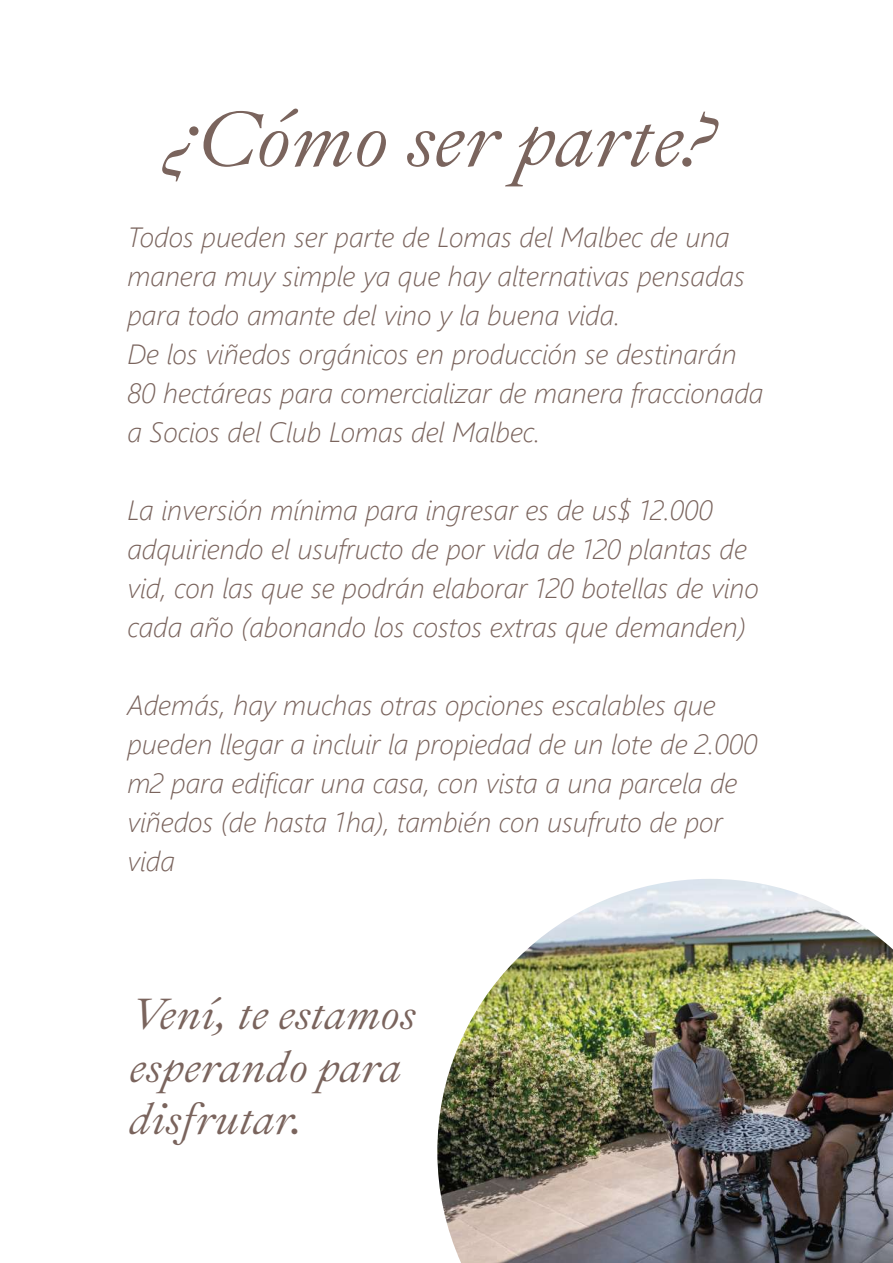
<style>
.page{position:relative;width:893px;height:1263px;background:#fff}
.page>*{position:absolute;margin:0;border:0;box-sizing:border-box;transform-origin:0 0}
.t1{font:italic 81px "Ibarra Real Nova";color:#7a645d}
.t2{font:italic 45px/52.5px "Ibarra Real Nova";color:#7a645d}
.t3{font:italic 300 27.75px/39px "Segoe UI";color:#7a645d}
</style>
<div class="page">
<img style="left:437px;top:879px;width:456px;height:384px">
<h1 class="t1" style="left:166px;top:95px;width:549px">¿Cómo ser parte?</h1>
<p class="t3" style="left:127px;top:214px;width:637px">Todos pueden ser parte de Lomas del Malbec de una manera muy simple ya que hay alternativas pensadas para todo amante del vino y la buena vida.<br>De los viñedos orgánicos en producción se destinarán 80 hectáreas para comercializar de manera fraccionada a Socios del Club Lomas del Malbec.</p>
<p class="t3" style="left:127px;top:487px;width:633px">La inversión mínima para ingresar es de us$ 12.000 adquiriendo el usufructo de por vida de 120 plantas de vid, con las que se podrán elaborar 120 botellas de vino cada año (abonando los costos extras que demanden)</p>
<p class="t3" style="left:127px;top:681px;width:631px">Además, hay muchas otras opciones escalables que pueden llegar a incluir la propiedad de un lote de 2.000 m2 para edificar una casa, con vista a una parcela de viñedos (de hasta 1ha), también con usufruto de por vida</p>
<h2 class="t2" style="left:129px;top:989px;width:289px">Vení, te estamos esperando para disfrutar.</h2>
</div>
